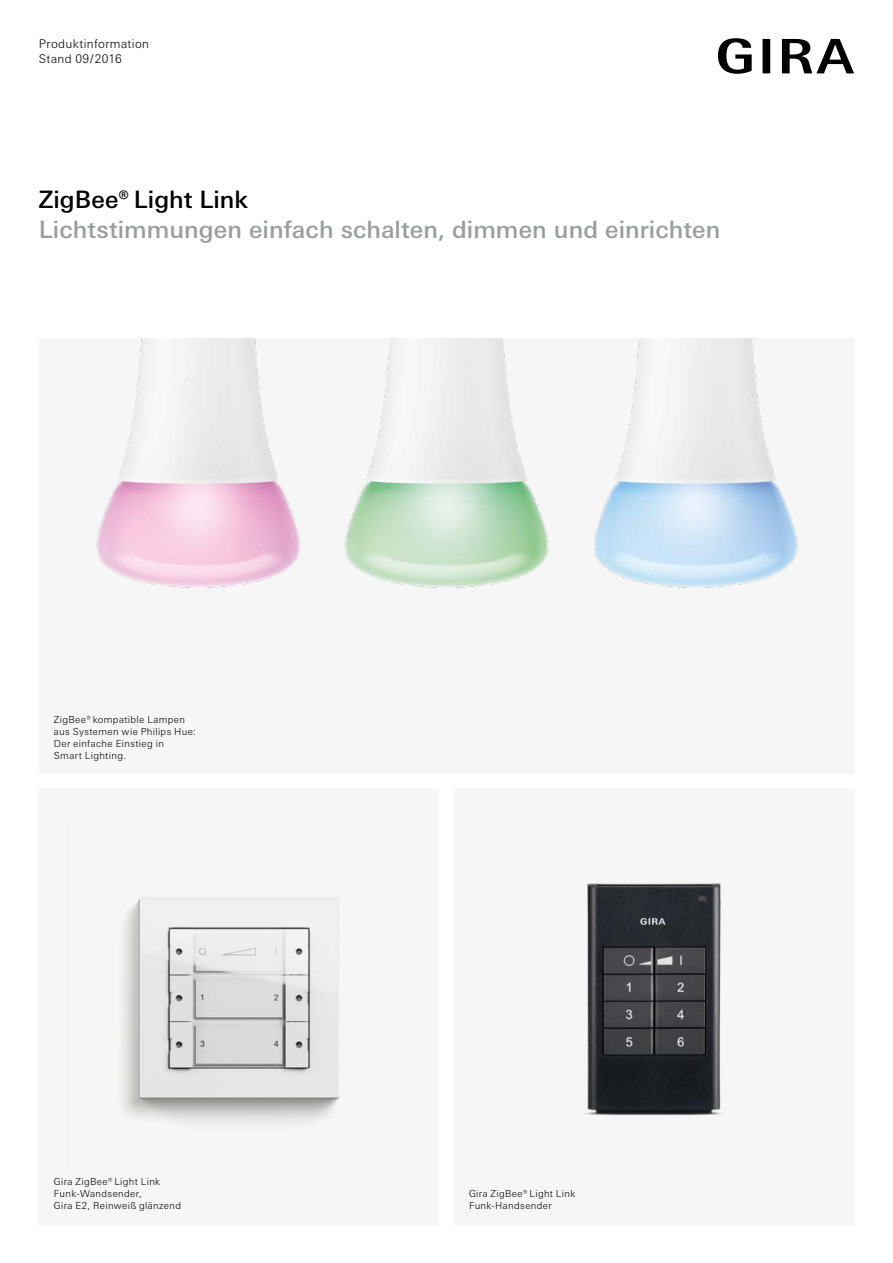
<style>
.page{position:relative;width:893px;height:1263px;background:#fff}
.page>*{position:absolute;margin:0;border:0;box-sizing:border-box;transform-origin:0 0}
.t1{font:500 24px "Linotype Univers Basic";letter-spacing:.005em;color:#9c9d9d}
.t2{font:500 24px "Linotype Univers Basic";color:#000}
.t3{font:300 12px/15px "Linotype Univers Basic";letter-spacing:.03em;color:#000}
.t4{font:300 9.75px/12px "Linotype Univers Basic";letter-spacing:.04em;color:#000}
</style>
<div class="page">
<div style="left:454px;top:789px;width:400px;height:435px;background:#f6f6f6"></div>
<div style="left:39px;top:339px;width:815px;height:435px;background:#f6f6f6"></div>
<div style="left:39px;top:789px;width:400px;height:435px;background:#f6f6f6"></div>
<img style="left:96px;top:339px;width:702px;height:249px">
<img style="left:585px;top:883px;width:138px;height:233px">
<img style="left:122px;top:897px;width:218px;height:226px">
<svg style="left:718px;top:38px;width:136px;height:36px"></svg>
<p class="t3" style="left:39px;top:36px;width:112px">Produktinformation<br>Stand 09/2016</p>
<h1 class="t2" style="left:39px;top:185px;width:211px">ZigBee® Light Link</h1>
<h1 class="t1" style="left:39px;top:215px;width:683px">Lichtstimmungen einfach schalten, dimmen und einrichten</h1>
<p class="t4" style="left:54px;top:713px;width:143px">ZigBee® kompatible Lampen aus Systemen wie Philips Hue:<br>Der einfache Einstieg in<br>Smart Lighting.</p>
<p class="t4" style="left:54px;top:1175px;width:129px">Gira ZigBee® Light Link<br>Funk-Wandsender,<br>Gira E2, Reinweiß glänzend</p>
<p class="t4" style="left:469px;top:1187px;width:108px">Gira ZigBee® Light Link<br>Funk-Handsender</p>
</div>
